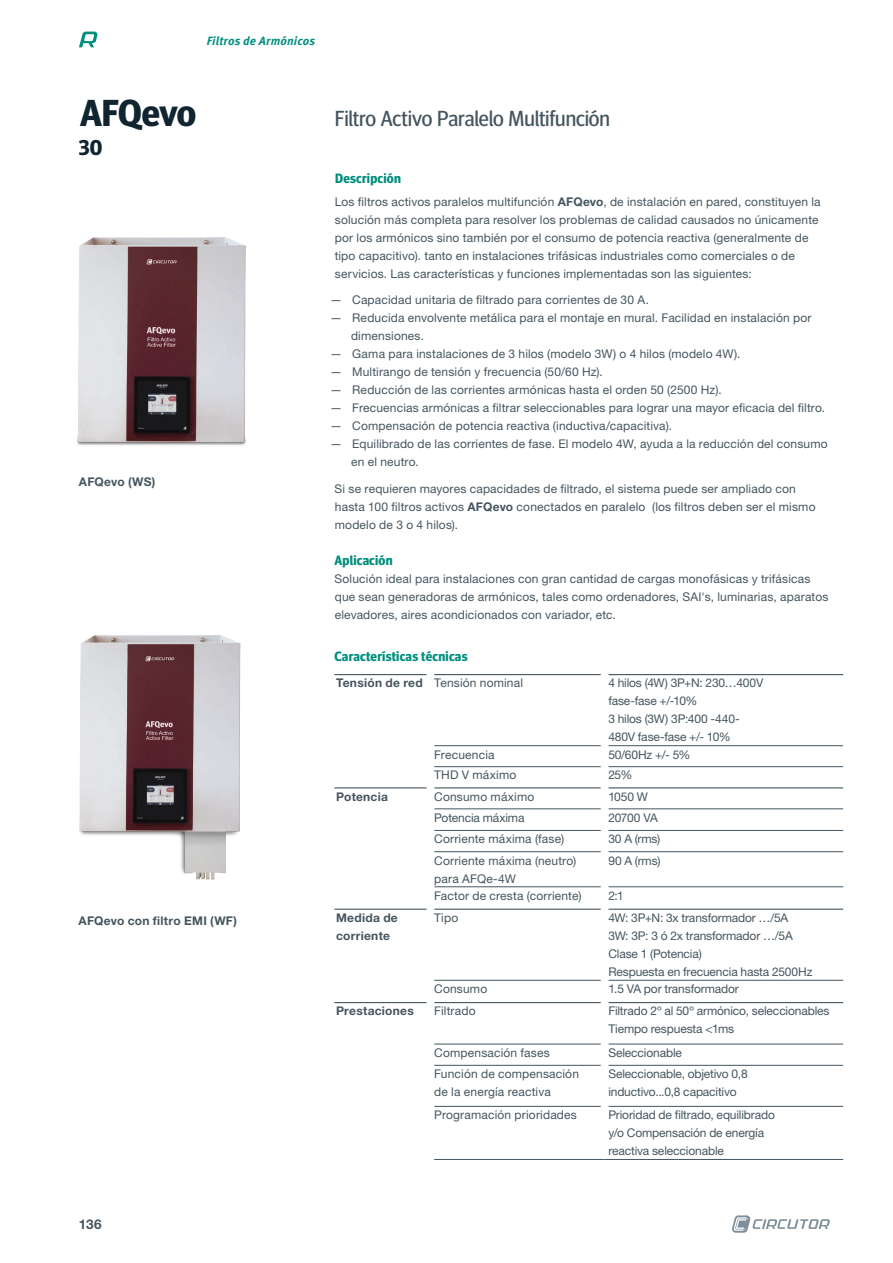
<style>
.page{position:relative;width:893px;height:1263px;background:#fff}
.page>*{position:absolute;margin:0;border:0;box-sizing:border-box;transform-origin:0 0}
.t1{font:700 37.5px "Meta Head OT";letter-spacing:-.02em;color:#112530}
.t2{font:21.75px "Meta Head OT";letter-spacing:-.005em;color:#45555f}
.t3{font:700 21.45px "Meta Head OT";color:#112530}
.t4{font:700 13.5px "Meta Head OT";letter-spacing:.015em;color:#008e7f}
.t5{font:700 13.5px "Helvetica Neue LT Std";color:#45555f}
.t6{font:12px/18px "Helvetica Neue LT Std";letter-spacing:.01em;color:#45555f}
.t7{font:12px/18px "Helvetica Neue LT Std";letter-spacing:-.01em;color:#45555f}
.t8{font:12px/18px "Helvetica Neue LT Std";letter-spacing:-.015em;color:#45555f}
.t9{font:700 12px/18px "Helvetica Neue LT Std";letter-spacing:.02em;color:#45555f}
.t10{font:italic 700 12px "Meta Pro";letter-spacing:.015em;color:#008e7f}
.s1{font-weight:700}
</style>
<div class="page">
<svg style="left:79px;top:32px;width:19px;height:15px"></svg>
<svg style="left:732px;top:1215px;width:98px;height:18px"></svg>
<img style="left:77px;top:237px;width:169px;height:209px">
<img style="left:79px;top:635px;width:162px;height:245px">
<hr style="left:434px;top:745px;width:167px;height:1px;background:#45555f">
<hr style="left:608px;top:745px;width:235px;height:1px;background:#45555f">
<hr style="left:434px;top:766px;width:167px;height:1px;background:#45555f">
<hr style="left:608px;top:766px;width:235px;height:1px;background:#45555f">
<hr style="left:434px;top:808px;width:167px;height:1px;background:#45555f">
<hr style="left:608px;top:808px;width:235px;height:1px;background:#45555f">
<hr style="left:434px;top:830px;width:167px;height:1px;background:#45555f">
<hr style="left:608px;top:830px;width:235px;height:1px;background:#45555f">
<hr style="left:434px;top:851px;width:167px;height:1px;background:#45555f">
<hr style="left:608px;top:851px;width:235px;height:1px;background:#45555f">
<hr style="left:434px;top:886px;width:167px;height:1px;background:#45555f">
<hr style="left:608px;top:886px;width:235px;height:1px;background:#45555f">
<hr style="left:434px;top:1044px;width:167px;height:1px;background:#45555f">
<hr style="left:608px;top:1044px;width:235px;height:1px;background:#45555f">
<hr style="left:434px;top:1065px;width:167px;height:1px;background:#45555f">
<hr style="left:608px;top:1065px;width:235px;height:1px;background:#45555f">
<hr style="left:434px;top:1106px;width:167px;height:1px;background:#45555f">
<hr style="left:608px;top:1106px;width:235px;height:1px;background:#45555f">
<hr style="left:334px;top:674px;width:93px;height:1px;background:#45555f">
<hr style="left:434px;top:674px;width:167px;height:1px;background:#45555f">
<hr style="left:608px;top:674px;width:235px;height:1px;background:#45555f">
<hr style="left:334px;top:787px;width:93px;height:1px;background:#45555f">
<hr style="left:334px;top:909px;width:93px;height:1px;background:#45555f">
<hr style="left:334px;top:1002px;width:93px;height:1px;background:#45555f">
<hr style="left:434px;top:787px;width:167px;height:1px;background:#45555f">
<hr style="left:608px;top:787px;width:235px;height:1px;background:#45555f">
<hr style="left:434px;top:909px;width:167px;height:1px;background:#45555f">
<hr style="left:608px;top:909px;width:235px;height:1px;background:#45555f">
<hr style="left:434px;top:1002px;width:167px;height:1px;background:#45555f">
<hr style="left:608px;top:1002px;width:235px;height:1px;background:#45555f">
<hr style="left:434px;top:980px;width:167px;height:1px;background:#45555f">
<hr style="left:608px;top:980px;width:235px;height:1px;background:#45555f">
<hr style="left:434px;top:1159px;width:171px;height:1px;background:#45555f">
<hr style="left:605px;top:1159px;width:238px;height:1px;background:#45555f">
<p class="t10" style="left:207px;top:32px;width:110px">Filtros de Armónicos</p>
<h1 class="t1" style="left:80px;top:91px;width:118px">AFQevo</h1>
<h3 class="t3" style="left:79px;top:135px;width:25px">30</h3>
<p class="t9" style="left:79px;top:472px;width:78px">AFQevo (WS)</p>
<p class="t9" style="left:79px;top:911px;width:160px">AFQevo con filtro EMI (WF)</p>
<h2 class="t2" style="left:335px;top:106px;width:277px">Filtro Activo Paralelo Multifunción</h2>
<p class="t4" style="left:335px;top:171px;width:67px">Descripción</p>
<p class="t6" style="left:335px;top:192px;width:487px">Los filtros activos paralelos multifunción <span class="s1">AFQevo</span>, de instalación en pared, constituyen la solución más completa para resolver los problemas de calidad causados no únicamente por los armónicos sino también por el consumo de potencia reactiva (generalmente de tipo capacitivo). tanto en instalaciones trifásicas industriales como comerciales o de servicios. Las características y funciones implementadas son las siguientes:</p>
<p class="t6" style="left:330px;top:291px;width:320px">— Capacidad unitaria de filtrado para corrientes de 30 A.</p>
<p class="t6" style="left:351px;top:309px;width:462px;text-indent:-21px">— Reducida envolvente metálica para el montaje en mural. Facilidad en instalación por dimensiones.</p>
<p class="t6" style="left:330px;top:345px;width:412px">— Gama para instalaciones de 3 hilos (modelo 3W) o 4 hilos (modelo 4W).</p>
<p class="t6" style="left:330px;top:363px;width:274px">— Multirango de tensión y frecuencia (50/60 Hz).</p>
<p class="t6" style="left:330px;top:381px;width:393px">— Reducción de las corrientes armónicas hasta el orden 50 (2500 Hz).</p>
<p class="t6" style="left:330px;top:399px;width:496px">— Frecuencias armónicas a filtrar seleccionables para lograr una mayor eficacia del filtro.</p>
<p class="t6" style="left:330px;top:417px;width:343px">— Compensación de potencia reactiva (inductiva/capacitiva).</p>
<p class="t6" style="left:351px;top:435px;width:478px;text-indent:-21px">— Equilibrado de las corrientes de fase. El modelo 4W, ayuda a la reducción del consumo en el neutro.</p>
<p class="t6" style="left:335px;top:479px;width:482px">Si se requieren mayores capacidades de filtrado, el sistema puede ser ampliado con hasta 100 filtros activos <span class="s1">AFQevo</span> conectados en paralelo (los filtros deben ser el mismo modelo de 3 o 4 hilos).</p>
<p class="t4" style="left:334px;top:552px;width:60px">Aplicación</p>
<p class="t6" style="left:335px;top:569px;width:495px">Solución ideal para instalaciones con gran cantidad de cargas monofásicas y trifásicas que sean generadoras de armónicos, tales como ordenadores, SAI's, luminarias, aparatos elevadores, aires acondicionados con variador, etc.</p>
<p class="t4" style="left:334px;top:648px;width:135px">Características técnicas</p>
<p class="t6" style="left:336px;top:674px;width:188px"><span class="s1">Tensión de red</span> Tensión nominal</p>
<p class="t8" style="left:608px;top:674px;width:156px">4 hilos (4W) 3P+N: 230…400V fase-fase +/-10%<br>3 hilos (3W) 3P:400 -440-<br>480V fase-fase +/- 10%</p>
<p class="t6" style="left:434px;top:745px;width:62px">Frecuencia</p>
<p class="t6" style="left:608px;top:745px;width:84px">50/60Hz +/- 5%</p>
<p class="t6" style="left:434px;top:766px;width:84px">THD V máximo</p>
<p class="t6" style="left:608px;top:766px;width:26px">25%</p>
<p class="t9" style="left:336px;top:787px;width:53px">Potencia</p>
<p class="t6" style="left:434px;top:787px;width:102px">Consumo máximo</p>
<p class="t6" style="left:608px;top:787px;width:41px">1050 W</p>
<p class="t7" style="left:434px;top:808px;width:92px">Potencia máxima</p>
<p class="t6" style="left:608px;top:808px;width:51px">20700 VA</p>
<p class="t6" style="left:434px;top:830px;width:132px">Corriente máxima (fase)</p>
<p class="t6" style="left:608px;top:830px;width:54px">30 A (rms)</p>
<p class="t6" style="left:434px;top:851px;width:144px">Corriente máxima (neutro) para AFQe-4W</p>
<p class="t6" style="left:608px;top:851px;width:54px">90 A (rms)</p>
<p class="t6" style="left:434px;top:886px;width:149px">Factor de cresta (corriente)</p>
<p class="t6" style="left:608px;top:886px;width:17px">2:1</p>
<p class="t9" style="left:336px;top:908px;width:63px">Medida de corriente</p>
<p class="t6" style="left:434px;top:908px;width:26px">Tipo</p>
<p class="t7" style="left:608px;top:908px;width:206px">4W: 3P+N: 3x transformador …/5A<br>3W: 3P: 3 ó 2x transformador …/5A<br>Clase 1 (Potencia)<br>Respuesta en frecuencia hasta 2500Hz</p>
<p class="t6" style="left:434px;top:980px;width:55px">Consumo</p>
<p class="t7" style="left:608px;top:980px;width:132px">1.5 VA por transformador</p>
<p class="t9" style="left:336px;top:1002px;width:79px">Prestaciones</p>
<p class="t6" style="left:434px;top:1002px;width:43px">Filtrado</p>
<p class="t7" style="left:608px;top:1002px;width:223px">Filtrado 2º al 50º armónico, seleccionables<br>Tiempo respuesta &lt;1ms</p>
<p class="t6" style="left:434px;top:1043px;width:117px">Compensación fases</p>
<p class="t7" style="left:608px;top:1043px;width:75px">Seleccionable</p>
<p class="t6" style="left:434px;top:1065px;width:146px">Función de compensación de la energía reactiva</p>
<p class="t8" style="left:608px;top:1065px;width:141px">Seleccionable, objetivo 0,8 inductivo...0,8 capacitivo</p>
<p class="t6" style="left:434px;top:1106px;width:144px">Programación prioridades</p>
<p class="t7" style="left:608px;top:1106px;width:168px">Prioridad de filtrado, equilibrado y/o Compensación de energía reactiva seleccionable</p>
<p class="t5" style="left:79px;top:1216px;width:24px">136</p>
</div>
